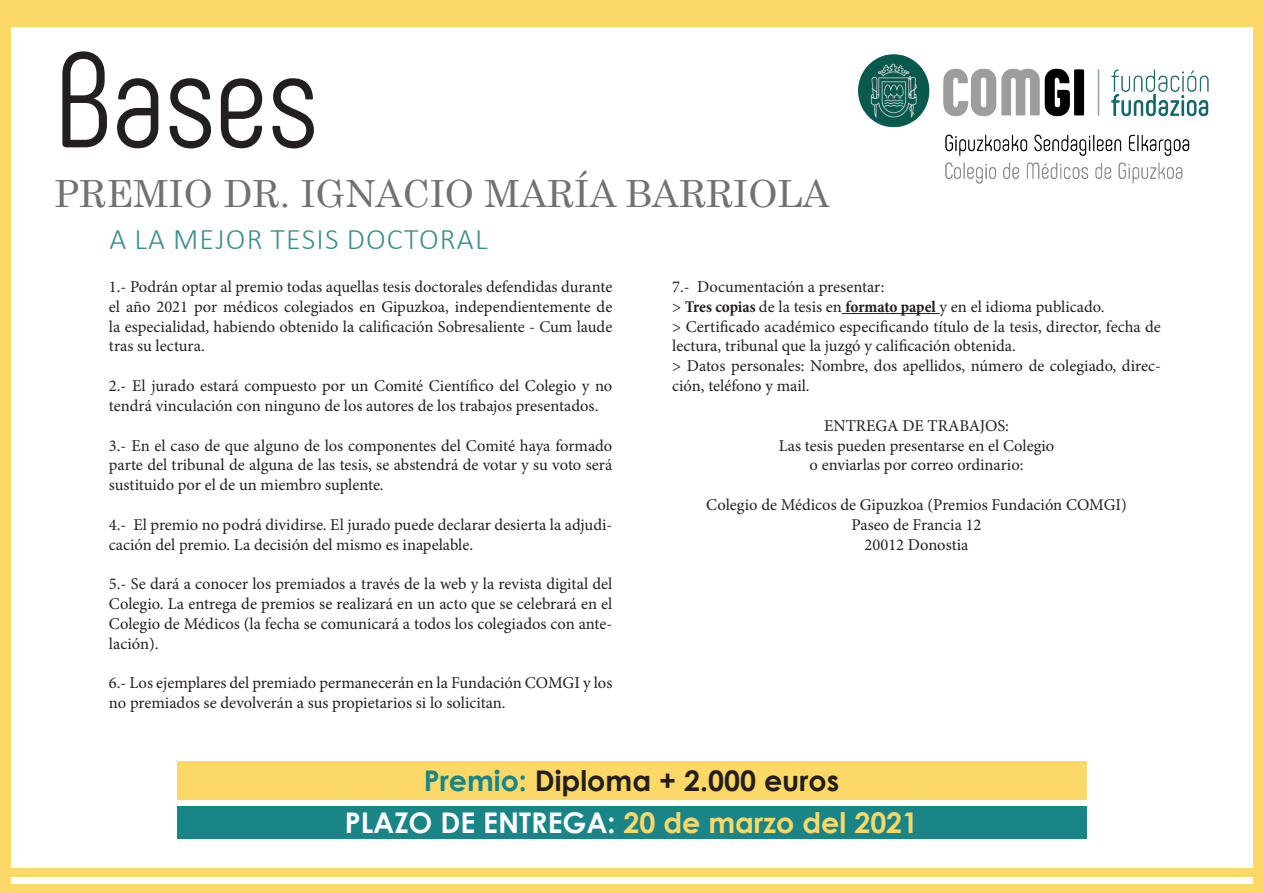
<style>
.page{position:relative;width:1263px;height:893px;background:#fff}
.page>*{position:absolute;margin:0;border:0;box-sizing:border-box;transform-origin:0 0}
.t1{font:135px "Phenomena";color:#231f20}
.t2{font:37.5px "Century";color:#707174}
.t3{font:300 30px "Calibri";letter-spacing:.04em;color:#3e8e8f}
.t4{font:700 28.5px "Century Gothic";color:#fcd868}
.t5{font:700 28.5px "Century Gothic";color:#231f20}
.t6{font:16.5px/19.8px "Minion Pro";color:#231f20}
.s1{font-weight:700;font-stretch:condensed}
.s2{color:#198586}
.s3{color:#fff}
</style>
<div class="page">
<hr style="left:842px;top:313px;width:98px;height:1px;background:#231f20">
<div style="left:177px;top:761px;width:909px;height:39px;background:#fcd868"></div>
<div style="left:177px;top:806px;width:909px;height:33px;background:#198586"></div>
<div style="left:1px;top:0;width:1262px;height:26px;background:#fcd868"></div>
<div style="left:0;top:884px;width:1263px;height:9px;background:#fcd868"></div>
<div style="left:0;top:868px;width:1263px;height:9px;background:#fcd868"></div>
<div style="left:1253px;top:0;width:10px;height:893px;background:#fcd868"></div>
<div style="left:0;top:0;width:11px;height:893px;background:#fcd868"></div>
<img style="left:858px;top:54px;width:351px;height:129px">
<p class="t1" style="left:54px;top:22px;width:267px">Bases</p>
<p class="t2" style="left:54px;top:162px;width:777px">PREMIO DR. IGNACIO MARÍA BARRIOLA</p>
<p class="t3" style="left:110px;top:220px;width:380px">A LA MEJOR TESIS DOCTORAL</p>
<p class="t6" style="left:109px;top:277px;width:505px;text-align:justify">1.- Podrán optar al premio todas aquellas tesis doctorales defendidas durante el año 2021 por médicos colegiados en Gipuzkoa, independientemente de la especialidad, habiendo obtenido la calificación Sobresaliente - Cum laude tras su lectura.</p>
<p class="t6" style="left:109px;top:376px;width:505px">2.- El jurado estará compuesto por un Comité Científico del Colegio y no tendrá vinculación con ninguno de los autores de los trabajos presentados.</p>
<p class="t6" style="left:109px;top:435px;width:505px;text-align:justify">3.- En el caso de que alguno de los componentes del Comité haya formado parte del tribunal de alguna de las tesis, se abstendrá de votar y su voto será sustituido por el de un miembro suplente.</p>
<p class="t6" style="left:109px;top:515px;width:505px">4.- El premio no podrá dividirse. El jurado puede declarar desierta la adjudi&shy;cación del premio. La decisión del mismo es inapelable.</p>
<p class="t6" style="left:109px;top:574px;width:505px;text-align:justify">5.- Se dará a conocer los premiados a través de la web y la revista digital del Colegio. La entrega de premios se realizará en un acto que se celebrará en el Colegio de Médicos (la fecha se comunicará a todos los colegiados con ante&shy;lación).</p>
<p class="t6" style="left:109px;top:673px;width:505px">6.- Los ejemplares del premiado permanecerán en la Fundación COMGI y los no premiados se devolverán a sus propietarios si lo solicitan.</p>
<p class="t6" style="left:672px;top:277px;width:214px">7.- Documentación a presentar:</p>
<p class="t6" style="left:672px;top:297px;width:434px">&gt; <span class="s1">Tres copias</span> de la tesis en <span class="s1">formato papel</span> y en el idioma publicado.</p>
<p class="t6" style="left:672px;top:317px;width:490px">&gt; Certificado académico especificando título de la tesis, director, fecha de lectura, tribunal que la juzgó y calificación obtenida.</p>
<p class="t6" style="left:672px;top:356px;width:490px">&gt; Datos personales: Nombre, dos apellidos, número de colegiado, direc&shy;ción, teléfono y mail.</p>
<p class="t6" style="left:824px;top:416px;width:187px">ENTREGA DE TRABAJOS:</p>
<p class="t6" style="left:779px;top:435px;width:277px">Las tesis pueden presentarse en el Colegio</p>
<p class="t6" style="left:809px;top:455px;width:215px">o enviarlas por correo ordinario:</p>
<p class="t6" style="left:706px;top:495px;width:422px">Colegio de Médicos de Gipuzkoa (Premios Fundación COMGI)</p>
<p class="t6" style="left:851px;top:515px;width:131px">Paseo de Francia 12</p>
<p class="t6" style="left:864px;top:534px;width:105px">20012 Donostia</p>
<p class="t5" style="left:424px;top:759px;width:417px"><span class="s2">Premio:</span> Diploma + 2.000 euros</p>
<p class="t4" style="left:345px;top:801px;width:575px"><span class="s3">PLAZO DE ENTREGA:</span> 20 de marzo del 2021</p>
</div>
